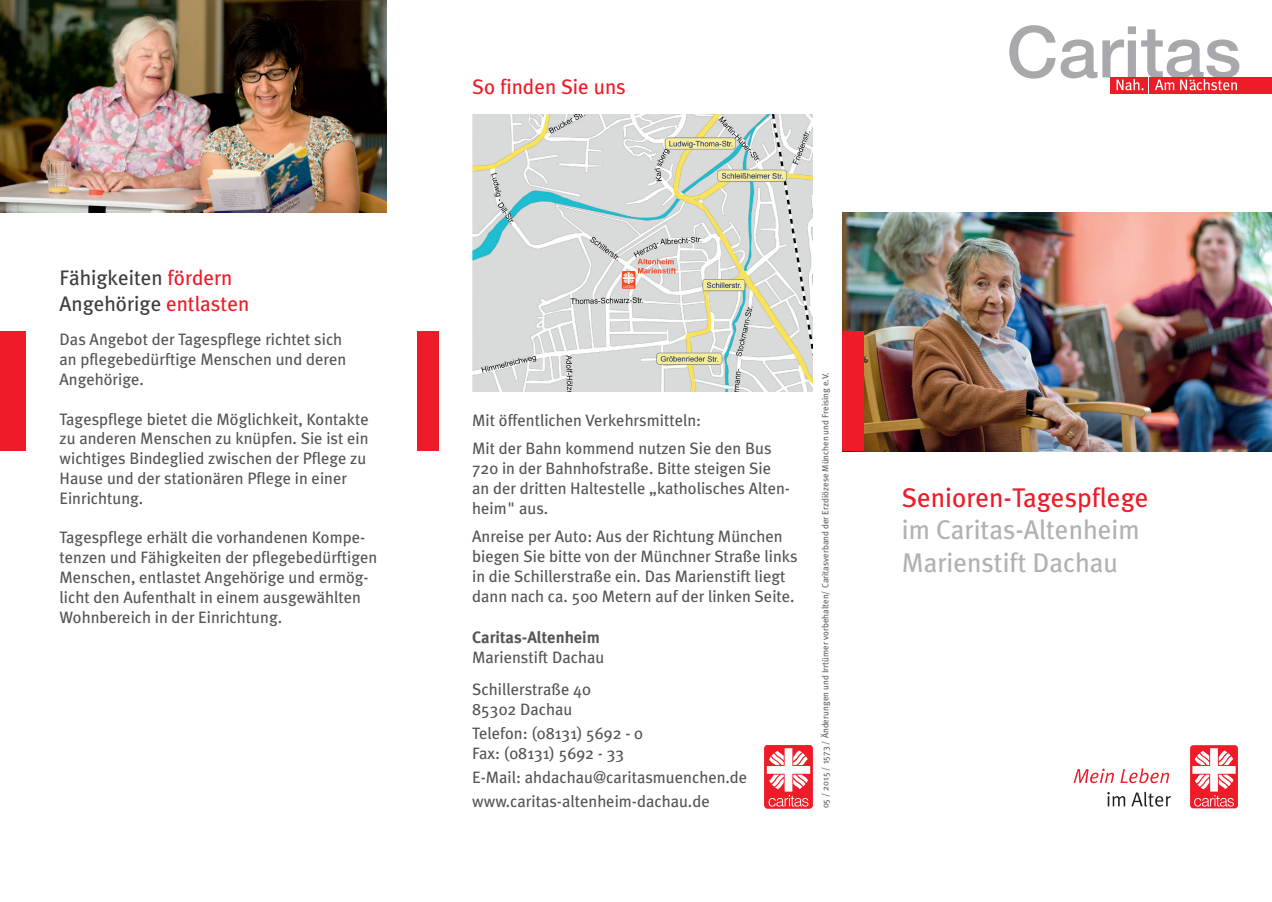
<style>
.page{position:relative;width:1272px;height:902px;background:#fff}
.page>*{position:absolute;margin:0;border:0;box-sizing:border-box;transform-origin:0 0}
.t1{font:27px/32.4px "Meta Plus";color:#b0b1b5}
.t2{font:27px "Meta Plus";color:#ee1c28}
.t3{font:21px/25.2px "Meta Plus";color:#3e3e3f}
.t4{font:21px "Meta Plus";color:#ee1c28}
.t5{font:16.5px/19.8px "Meta Plus";color:#545557}
.t6{font:700 16.5px "Meta Plus";color:#545557}
.t7{font:9px "Meta Plus";color:#606063}
.s1{color:#ee1c28}
</style>
<div class="page">
<img style="left:842px;top:213px;width:429px;height:238px">
<img style="left:0;top:0;width:387px;height:213px">
<div style="left:1149px;top:77px;width:122px;height:17px;background:#ee1c28"></div>
<div style="left:1110px;top:77px;width:37px;height:17px;background:#ee1c28"></div>
<svg style="left:1009px;top:25px;width:230px;height:65px"></svg>
<div style="left:842px;top:332px;width:21px;height:119px;background:#ee1c28"></div>
<div style="left:0;top:332px;width:26px;height:119px;background:#ee1c28"></div>
<svg style="left:1189px;top:745px;width:48px;height:63px"></svg>
<svg style="left:1192px;top:748px;width:43px;height:58px"></svg>
<svg style="left:1073px;top:768px;width:40px;height:15px"></svg>
<svg style="left:1120px;top:768px;width:49px;height:15px"></svg>
<svg style="left:1107px;top:792px;width:18px;height:14px"></svg>
<svg style="left:1131px;top:791px;width:39px;height:15px"></svg>
<img style="left:472px;top:115px;width:340px;height:276px">
<div style="left:417px;top:332px;width:21px;height:119px;background:#ee1c28"></div>
<div style="left:764px;top:745px;width:48px;height:63px;border:1px solid #ee1c28;border-radius:3px"></div>
<svg style="left:766px;top:748px;width:44px;height:58px"></svg>
<p class="t3" style="left:60px;top:265px;width:191px">Fähigkeiten <span class="s1">fördern<br></span>Angehörige <span class="s1">entlasten</span></p>
<p class="t5" style="left:60px;top:329px;width:288px">Das Angebot der Tagespflege richtet sich an pflegebedürftige Menschen und deren<br>Angehörige.</p>
<p class="t5" style="left:60px;top:408px;width:311px">Tagespflege bietet die Möglichkeit, Kontakte zu anderen Menschen zu knüpfen. Sie ist ein wichtiges Bindeglied zwischen der Pflege zu Hause und der stationären Pflege in einer Einrichtung.</p>
<p class="t5" style="left:60px;top:527px;width:319px">Tagespflege erhält die vorhandenen Kompe&shy;tenzen und Fähigkeiten der pflegebedürftigen Menschen, entlastet Angehörige und ermög&shy;licht den Aufenthalt in einem ausgewählten Wohnbereich in der Einrichtung.</p>
<p class="t4" style="left:472px;top:74px;width:155px">So finden Sie uns</p>
<p class="t5" style="left:472px;top:406px;width:301px;line-height:28.3px">Mit öffentlichen Verkehrsmitteln:<br>Mit der Bahn kommend nutzen Sie den Bus</p>
<p class="t5" style="left:472px;top:458px;width:319px">720 in der Bahnhofstraße. Bitte steigen Sie an der dritten Haltestelle „katholisches Alten&shy;heim" aus.</p>
<p class="t5" style="left:472px;top:526px;width:327px">Anreise per Auto: Aus der Richtung München biegen Sie bitte von der Münchner Straße links in die Schillerstraße ein. Das Marienstift liegt dann nach ca. 500 Metern auf der linken Seite.</p>
<p class="t6" style="left:472px;top:627px;width:129px">Caritas-Altenheim</p>
<p class="t5" style="left:472px;top:640px;width:134px;line-height:32.5px">Marienstift Dachau<br>Schillerstraße 40</p>
<p class="t5" style="left:472px;top:697px;width:172px;line-height:24px">85302 Dachau<br>Telefon: (08131) 5692 - 0</p>
<p class="t5" style="left:472px;top:740px;width:276px;line-height:24px">Fax: (08131) 5692 - 33<br>E-Mail: ahdachau@caritasmuenchen.de www.caritas-altenheim-dachau.de</p>
<p class="t7" style="left:820px;top:808px;width:437px;rotate:-90deg">05 / 2015 / 1573 / Änderungen und Irrtümer vorbehalten/ Caritasverband der Erzdiözese München und Freising e.V.</p>
<h1 class="t2" style="left:901px;top:482px;width:248px">Senioren-Tagespflege</h1>
<h1 class="t1" style="left:901px;top:513px;width:239px">im Caritas-Altenheim<br>Marienstift Dachau</h1>
</div>
